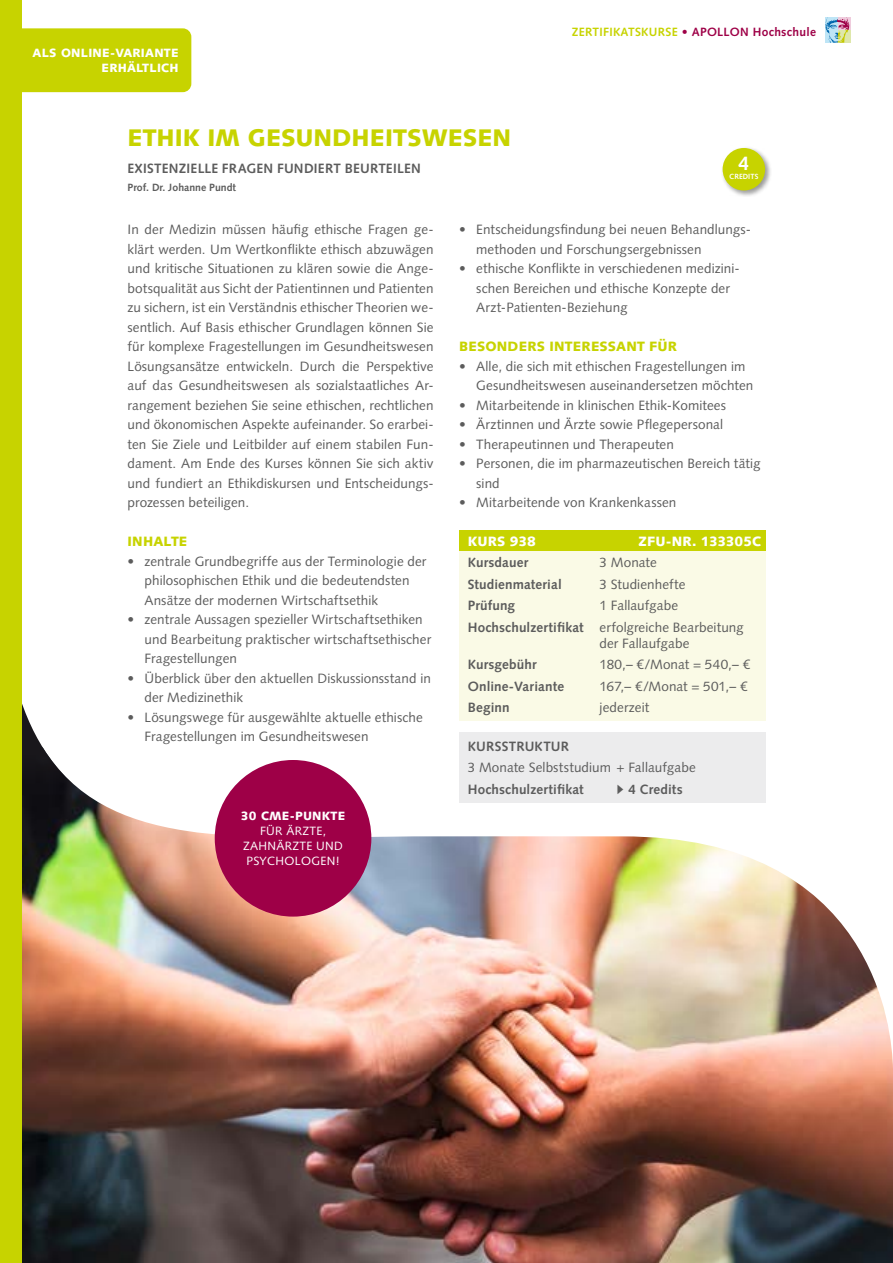
<style>
.page{position:relative;width:893px;height:1263px;background:#fff}
.page>*{position:absolute;margin:0;border:0;box-sizing:border-box;transform-origin:0 0}
.SP2021_ZK_HeadKurs{font:900 24px "Syntax LT Std";color:#c7d300}
.SP2021_CPKreise_Zahl{font:700 19.5px "Syntax LT Std";color:#fff}
.SP2021_ZK_Text_9pt_B{font:13.5px/19.5px "Syntax LT Std";letter-spacing:.005em;color:#5c5c5c}
.SP2021_ZK_Tab_Infos{font:13.5px/16.5px "Syntax LT Std";letter-spacing:.005em;color:#5c5c5c}
.SP2021_ZK_Tab_Infos-2{font:700 13.5px "Syntax LT Std";letter-spacing:.01em;color:#5c5c5c}
.SP2021_ZK_Subline{font:700 13.5px "Syntax LT Std";letter-spacing:.015em;color:#5c5c5c}
.SP2021_ZK_Struktur_T{font:13.5px "Syntax LT Std";letter-spacing:.005em;color:#5c5c5c}
.SP2021_ZK_ZÜ{font:900 13.5px "Syntax LT Std";letter-spacing:.015em;color:#c7d300}
.SP2021_ZK_Struktur_T-2{font:700 13.5px "Syntax LT Std";letter-spacing:.01em;color:#5c5c5c}
.SP2021_ZK_Tab_Head{font:900 13.5px "Syntax LT Std";letter-spacing:.005em;color:#fff}
.SP2021_ZK_Struktur_H{font:700 13.5px "Syntax LT Std";letter-spacing:.015em;color:#5c5c5c}
.t1{font:12px/15px "Syntax LT Std";letter-spacing:.025em;color:#fff;text-align:center}
.t2{font:700 12px "Syntax LT Std";letter-spacing:.025em;color:#9e0047}
.t3{font:900 12px/15px "Syntax LT Std";letter-spacing:.02em;color:#fff;text-align:right}
.SP2021_ZK_KLName{font:700 10.5px "Syntax LT Std";color:#5c5c5c}
.SP2021_CP_Kreise{font:700 7.5px "Syntax LT Std";letter-spacing:.01em;color:#fff}
.s1{color:#c7d300}
.s2{font-weight:400}
.s3{font-weight:900}
.s4{font-weight:700}
.s5{font-family:"Arial";font-weight:400}
</style>
<div class="page">
<div style="left:720px;top:145px;width:52px;height:52px;background:#000;opacity:.4"></div>
<div style="left:723px;top:148px;width:42px;height:43px;background:#c7d300;border-radius:50%"></div>
<div style="left:459px;top:530px;width:306px;height:21px;background:#c7d300"></div>
<div style="left:459px;top:552px;width:306px;height:24px;background:#fafae6"></div>
<svg style="left:459px;top:574px;width:307px;height:173px;background:#f9f9e8"></svg>
<img style="left:21px;top:747px;width:872px;height:516px">
<svg style="left:21px;top:574px;width:127px;height:249px"></svg>
<div style="left:215px;top:760px;width:156px;height:157px;background:#9e0047;border-radius:50%"></div>
<div style="left:0;top:0;width:21px;height:1263px;background:#c7d300"></div>
<div style="left:838px;top:30px;width:12px;height:13px;background:#dee7ab"></div>
<svg style="left:849px;top:17px;width:1px;height:13px"></svg>
<svg style="left:825px;top:17px;width:24px;height:26px"></svg>
<div style="left:21px;top:28px;width:170px;height:64px;background:#c7d300"></div>
<p class="t3" style="left:33px;top:46px;width:147px">ALS ONLINE-VARIANTE<br>ERHÄLTLICH</p>
<p class="SP2021_ZK_HeadKurs" style="left:128px;top:124px;width:385px">ETHIK IM GESUNDHEITSWESEN</p>
<p class="SP2021_ZK_Subline" style="left:128px;top:160px;width:295px">EXISTENZIELLE FRAGEN FUNDIERT BEURTEILEN</p>
<p class="SP2021_ZK_KLName" style="left:128px;top:181px;width:110px">Prof. Dr. Johanne Pundt</p>
<p class="t2" style="left:572px;top:25px;width:246px"><span class="s1">ZERTIFIKATSKURSE</span> <span class="s2">•</span> APOLLON Hochschule</p>
<p class="SP2021_CPKreise_Zahl" style="left:738px;top:152px;width:12px">4</p>
<p class="SP2021_CP_Kreise" style="left:729px;top:172px;width:31px">CREDITS</p>
<p class="SP2021_ZK_Text_9pt_B" style="left:128px;top:220px;width:308px;text-align:justify">In der Medizin müssen häufig ethische Fragen ge&shy;klärt werden. Um Wertkonflikte ethisch abzuwägen und kritische Situationen zu klären sowie die Ange&shy;botsqualität aus Sicht der Patientinnen und Patienten zu sichern, ist ein Verständnis ethischer Theorien we&shy;sentlich. Auf Basis ethischer Grundlagen können Sie für komplexe Fragestellungen im Gesundheitswesen Lösungsansätze entwickeln. Durch die Perspektive auf das Gesundheitswesen als sozialstaatliches Ar&shy;rangement beziehen Sie seine ethischen, rechtlichen und ökonomischen Aspekte aufeinander. So erarbei&shy;ten Sie Ziele und Leitbilder auf einem stabilen Fun&shy;dament. Am Ende des Kurses können Sie sich aktiv und fundiert an Ethikdiskursen und Entscheidungs&shy;prozessen beteiligen.</p>
<p class="SP2021_ZK_ZÜ" style="left:128px;top:533px;width:61px">INHALTE</p>
<p class="SP2021_ZK_Text_9pt_B" style="left:145px;top:551px;width:283px;text-indent:-17px">• zentrale Grundbegriffe aus der Terminologie der philosophischen Ethik und die bedeutendsten<br>Ansätze der modernen Wirtschaftsethik</p>
<p class="SP2021_ZK_Text_9pt_B" style="left:145px;top:610px;width:288px;text-indent:-17px">• zentrale Aussagen spezieller Wirtschaftsethiken und Bearbeitung praktischer wirtschaftsethischer<br>Fragestellungen</p>
<p class="SP2021_ZK_Text_9pt_B" style="left:145px;top:668px;width:288px;text-indent:-17px">• Überblick über den aktuellen Diskussionsstand in der Medizinethik</p>
<p class="SP2021_ZK_Text_9pt_B" style="left:145px;top:707px;width:280px;text-indent:-17px">• Lösungswege für ausgewählte aktuelle ethische<br>Fragestellungen im Gesundheitswesen</p>
<p class="t1" style="left:241px;top:809px;width:106px"><span class="s3">30 CME-PUNKTE<br></span>FÜR ÄRZTE,<br>ZAHNÄRZTE UND<br>PSYCHOLOGEN!</p>
<p class="SP2021_ZK_Text_9pt_B" style="left:476px;top:220px;width:276px;text-indent:-17px">• Entscheidungsfindung bei neuen Behandlungs&shy;methoden und Forschungsergebnissen</p>
<p class="SP2021_ZK_Text_9pt_B" style="left:476px;top:259px;width:265px;text-indent:-17px">• ethische Konflikte in verschiedenen medizini&shy;schen Bereichen und ethische Konzepte der<br>Arzt- Patienten- Beziehung</p>
<p class="SP2021_ZK_ZÜ" style="left:459px;top:338px;width:219px">BESONDERS INTERESSANT FÜR</p>
<p class="SP2021_ZK_Text_9pt_B" style="left:476px;top:356px;width:279px;text-indent:-17px">• Alle, die sich mit ethischen Fragestellungen im<br>Gesundheitswesen auseinandersetzen möchten</p>
<p class="SP2021_ZK_Text_9pt_B" style="left:459px;top:395px;width:268px">• Mitarbeitende in klinischen Ethik-Komitees</p>
<p class="SP2021_ZK_Text_9pt_B" style="left:459px;top:415px;width:265px">• Ärztinnen und Ärzte sowie Pflegepersonal</p>
<p class="SP2021_ZK_Text_9pt_B" style="left:459px;top:434px;width:216px">• Therapeutinnen und Therapeuten</p>
<p class="SP2021_ZK_Text_9pt_B" style="left:476px;top:454px;width:286px;text-indent:-17px">• Personen, die im pharmazeutischen Bereich tätig sind</p>
<p class="SP2021_ZK_Text_9pt_B" style="left:459px;top:493px;width:219px">• Mitarbeitende von Krankenkassen</p>
<p class="SP2021_ZK_Tab_Head" style="left:468px;top:533px;width:70px">KURS 938</p>
<p class="SP2021_ZK_Tab_Head" style="left:639px;top:533px;width:124px">ZFU-NR. 133305C</p>
<p class="SP2021_ZK_Tab_Infos-2" style="left:468px;top:555px;width:62px">Kursdauer</p>
<p class="SP2021_ZK_Tab_Infos" style="left:600px;top:555px;width:59px">3 Monate</p>
<p class="SP2021_ZK_Tab_Infos-2" style="left:468px;top:576px;width:95px">Studienmaterial</p>
<p class="SP2021_ZK_Tab_Infos" style="left:600px;top:576px;width:87px">3 Studienhefte</p>
<p class="SP2021_ZK_Tab_Infos-2" style="left:468px;top:598px;width:49px">Prüfung</p>
<p class="SP2021_ZK_Tab_Infos" style="left:600px;top:597px;width:80px">1 Fallaufgabe</p>
<p class="SP2021_ZK_Tab_Infos" style="left:600px;top:619px;width:146px;text-indent:-132px"><span class="s4">Hochschulzertifikat</span> erfolgreiche Bearbeitung der Fallaufgabe</p>
<p class="SP2021_ZK_Tab_Infos-2" style="left:468px;top:657px;width:70px">Kursgebühr</p>
<p class="SP2021_ZK_Tab_Infos" style="left:600px;top:657px;width:152px">180,– €/Monat = 540,– €</p>
<p class="SP2021_ZK_Tab_Infos-2" style="left:468px;top:678px;width:98px">Online-Variante</p>
<p class="SP2021_ZK_Tab_Infos" style="left:600px;top:678px;width:150px">167,– €/Monat = 501,– €</p>
<p class="SP2021_ZK_Tab_Infos-2" style="left:468px;top:700px;width:43px">Beginn</p>
<p class="SP2021_ZK_Tab_Infos" style="left:600px;top:699px;width:51px">jederzeit</p>
<p class="SP2021_ZK_Struktur_H" style="left:468px;top:738px;width:103px">KURSSTRUKTUR</p>
<p class="SP2021_ZK_Struktur_T" style="left:468px;top:759px;width:230px">3 Monate Selbststudium + Fallaufgabe</p>
<p class="SP2021_ZK_Struktur_T-2" style="left:468px;top:781px;width:117px">Hochschulzertifikat</p>
<p class="SP2021_ZK_Struktur_T-2" style="left:617px;top:781px;width:68px"><span class="s5">►</span> 4 Credits</p>
</div>
